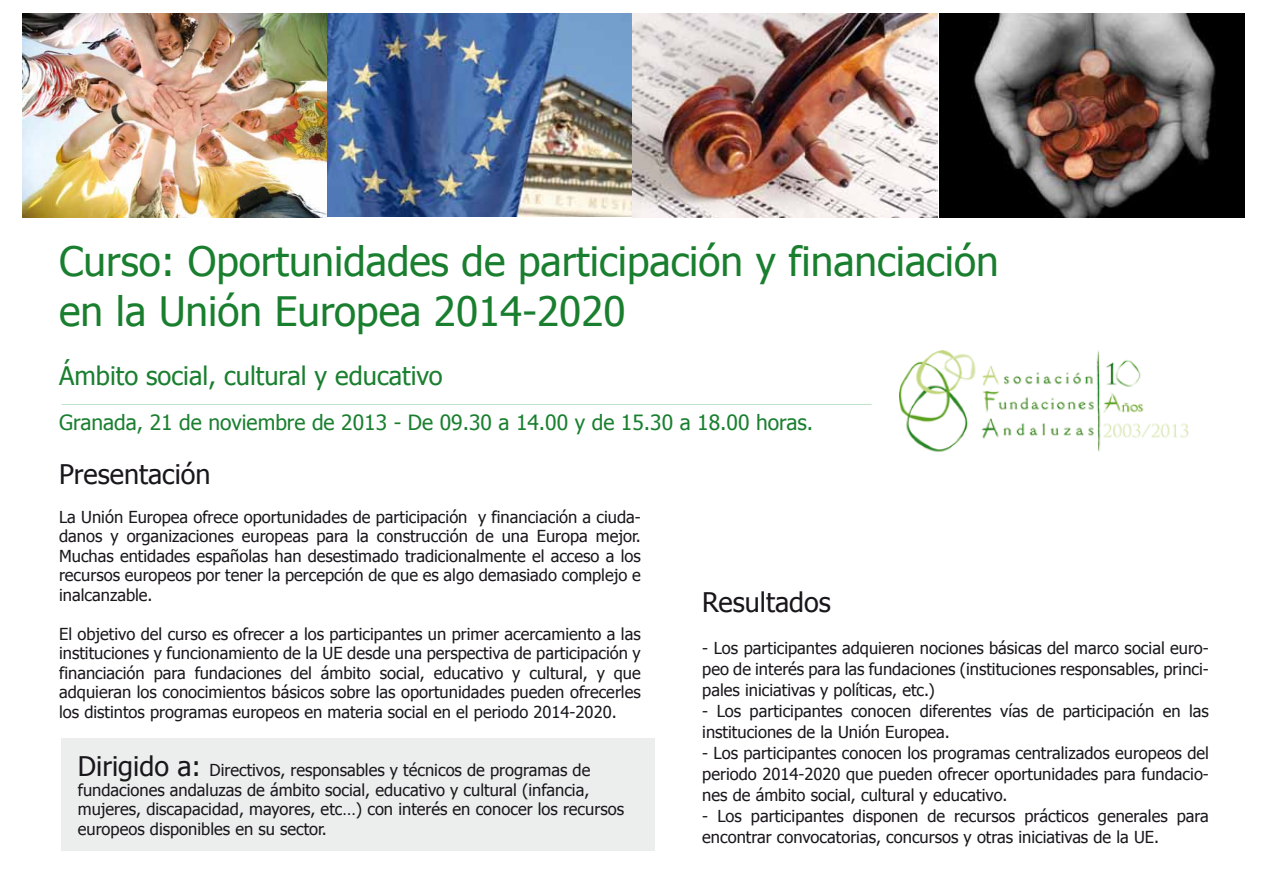
<style>
.page{position:relative;width:1263px;height:893px;background:#fff}
.page>*{position:absolute;margin:0;border:0;box-sizing:border-box;transform-origin:0 0}
.t1{font:40.5px/50.4px "Tahoma";color:#197f2f}
.t2{font:27px "Tahoma";color:#1a171c}
.t3{font:25.5px "Tahoma";color:#197f2f}
.t4{font:21px "Tahoma";color:#197f2f}
.t5{font:16.5px/19.5px "Tahoma";color:#1a171c;text-align:justify}
.s1{font-size:27px}
</style>
<div class="page">
<div style="left:61px;top:738px;width:594px;height:113px;background:#eceded"></div>
<img style="left:23px;top:14px;width:1221px;height:203px">
<img style="left:899px;top:350px;width:290px;height:102px">
<p class="t1" style="left:59px;top:234px;width:941px">Curso: Oportunidades de participación y financiación en la Unión Europea 2014-2020</p>
<p class="t3" style="left:59px;top:359px;width:385px">Ámbito social, cultural y educativo</p>
<p class="t4" style="left:59px;top:408px;width:755px">Granada, 21 de noviembre de 2013 - De 09.30 a 14.00 y de 15.30 a 18.00 horas.</p>
<p class="t2" style="left:59px;top:456px;width:153px">Presentación</p>
<p class="t5" style="left:59px;top:506px;width:583px">La Unión Europea ofrece oportunidades de participación y financiación a ciuda&shy;danos y organizaciones europeas para la construcción de una Europa mejor.<br>Muchas entidades españolas han desestimado tradicionalmente el acceso a los recursos europeos por tener la percepción de que es algo demasiado complejo e inalcanzable.</p>
<p class="t5" style="left:59px;top:623px;width:583px">El objetivo del curso es ofrecer a los participantes un primer acercamiento a las instituciones y funcionamiento de la UE desde una perspectiva de participación y financiación para fundaciones del ámbito social, educativo y cultural, y que adquieran los conocimientos básicos sobre las oportunidades pueden ofrecerles los distintos programas europeos en materia social en el periodo 2014-2020.</p>
<p class="t5" style="left:78px;top:760px;width:548px;text-align:left"><span class="s1">Dirigido a:</span> Directivos, responsables y técnicos de programas de fundaciones andaluzas de ámbito social, educativo y cultural (infancia, mujeres, discapacidad, mayores, etc…) con interés en conocer los recursos europeos disponibles en su sector.</p>
<p class="t2" style="left:702px;top:584px;width:130px">Resultados</p>
<p class="t5" style="left:702px;top:636px;width:508px;line-height:21px">- Los participantes adquieren nociones básicas del marco social euro&shy;peo de interés para las fundaciones (instituciones responsables, princi&shy;pales iniciativas y políticas, etc.)</p>
<p class="t5" style="left:702px;top:699px;width:508px;line-height:21px">- Los participantes conocen diferentes vías de participación en las instituciones de la Unión Europea.</p>
<p class="t5" style="left:702px;top:741px;width:508px;line-height:21px">- Los participantes conocen los programas centralizados europeos del periodo 2014-2020 que pueden ofrecer oportunidades para fundacio&shy;nes de ámbito social, cultural y educativo.</p>
<p class="t5" style="left:702px;top:804px;width:508px;line-height:21px">- Los participantes disponen de recursos prácticos generales para encontrar convocatorias, concursos y otras iniciativas de la UE.</p>
</div>
